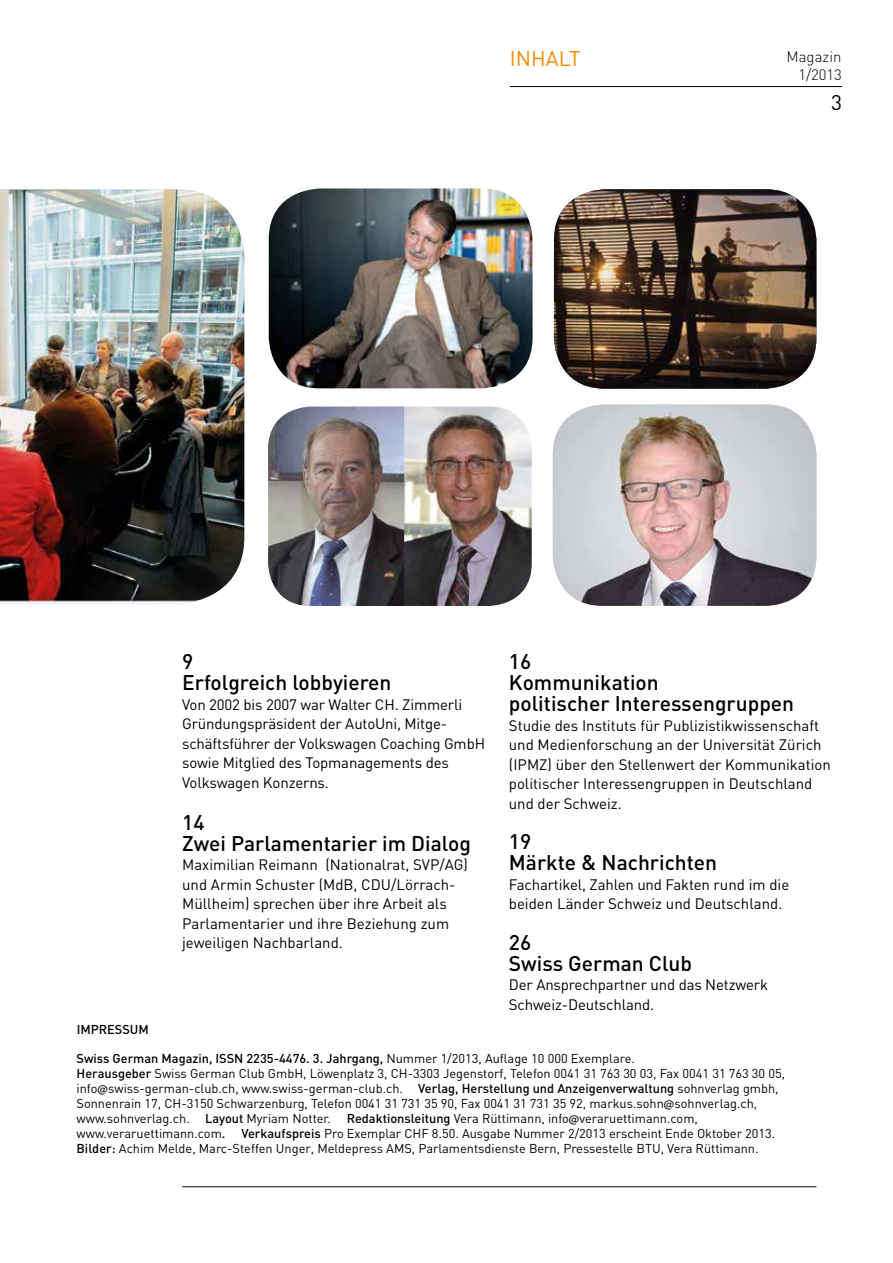
<style>
.page{position:relative;width:893px;height:1263px;background:#fff}
.page>*{position:absolute;margin:0;border:0;box-sizing:border-box;transform-origin:0 0}
.t1{font:500 21px/21px "DIN";color:#000}
.t2{font:21px "DIN";color:#f28c00}
.t3{font:21px "DIN";color:#000}
.t4{font:15px/19.5px "DIN";color:#000}
.t5{font:300 15px/18px "DIN";color:#000;text-align:right}
.t6{font:12.75px/15px "DIN";color:#000}
.t7{font:500 12.75px "DIN";color:#000}
.s1{font-weight:500}
.s2{font-family:"Univers";font-size:10.5px}
</style>
<div class="page">
<hr style="left:182px;top:1186px;width:634px;height:1px;background:#000">
<hr style="left:510px;top:86px;width:332px;height:1px;background:#000">
<img style="left:0;top:189px;width:244px;height:415px">
<img style="left:554px;top:189px;width:262px;height:200px">
<img style="left:269px;top:188px;width:264px;height:200px">
<img style="left:553px;top:405px;width:263px;height:201px">
<img style="left:404px;top:406px;width:128px;height:200px">
<img style="left:268px;top:406px;width:136px;height:200px">
<h1 class="t2" style="left:510px;top:46px;width:13px">Inha</h1>
<h1 class="t2" style="left:559px;top:46px;width:19px">lt</h1>
<p class="t5" style="left:786px;top:47px;width:57px">Magazin<br>1/2013</p>
<h1 class="t3" style="left:831px;top:89px;width:12px">3</h1>
<h1 class="t1" style="left:182px;top:650px;width:211px">9<br>Erfolgreich lobbyieren</h1>
<p class="t4" style="left:182px;top:694px;width:304px">Von 2002 bis 2007 war Walter CH. Zimmerli Gründungspräsident der AutoUni, Mitge&shy;schäftsführer der Volkswagen Coaching GmbH sowie Mitglied des Topmanagements des Volkswagen Konzerns.</p>
<h1 class="t1" style="left:182px;top:811px;width:290px">14<br>Zwei Parlamentarier im Dialog</h1>
<p class="t4" style="left:182px;top:855px;width:287px">Maximilian Reimann (Nationalrat, SVP/AG) und Armin Schuster (MdB, CDU/Lörrach-Müllheim) sprechen über ihre Arbeit als Parlamentarier und ihre Beziehung zum jeweiligen Nachbarland.</p>
<h1 class="t1" style="left:509px;top:650px;width:287px">16<br>Kommunikation<br>politischer Interessengruppen</h1>
<p class="t4" style="left:509px;top:715px;width:324px">Studie des I nstituts für Publizistikwissenschaft und Medienforschung an der Universität Zürich<br>(I PMZ) über den Stellenwert der Kommunikation politischer I nteressengruppen in Deutschland und der Schweiz.</p>
<h1 class="t1" style="left:509px;top:830px;width:210px">19<br>Märkte &amp; Nachrichten</h1>
<p class="t4" style="left:509px;top:874px;width:282px">Fachartikel, Zahlen und Fakten rund im die beiden Länder Schweiz und Deutschland.</p>
<h1 class="t1" style="left:509px;top:931px;width:185px">26<br>Swiss German Club</h1>
<p class="t4" style="left:509px;top:975px;width:261px">Der Ansprechpartner und das Netzwerk<br>Schweiz-Deutschland.</p>
<p class="t7" style="left:77px;top:1021px;width:74px">IMPRESSUM</p>
<p class="t6" style="left:77px;top:1051px;width:710px"><span class="s1">Swiss German Magazin, ISSN 2235-4476. 3. Jahrgang,</span> Nummer 1/2013, Auflage 10 000 Exemplare.<br><span class="s1">Herausgeber</span> Swiss German Club GmbH, Löwenplatz 3, CH-3303 Jegenstorf, Telefon 0041 31 763 30 03, Fax 0041 31 763 30 05, info<span class="s2">@</span>swiss-german-club.ch, www.swiss-german-club.ch. <span class="s1">Verlag, Herstellung und Anzeigenverwaltung</span> sohnverlag gmbh, Sonnenrain 17, CH-3150 Schwarzenburg, Telefon 0041 31 731 35 90, Fax 0041 31 731 35 92, markus.sohn<span class="s2">@</span>sohnverlag.ch, www.sohnverlag.ch. <span class="s1">Layout</span> Myriam Notter. <span class="s1">Redaktionsleitung</span> Vera Rüttimann, info<span class="s2">@</span>veraruettimann.com, www.veraruettimann.com<span class="s1">. Verkaufspreis</span> Pro Exemplar CHF 8.50. Ausgabe Nummer 2/2013 erscheint Ende Oktober 2013.<br><span class="s1">Bilder:</span> Achim Melde, Marc-Steffen Unger, Meldepress AMS, Parlamentsdienste Bern, Pressestelle BTU, Vera Rüttimann.</p>
</div>
